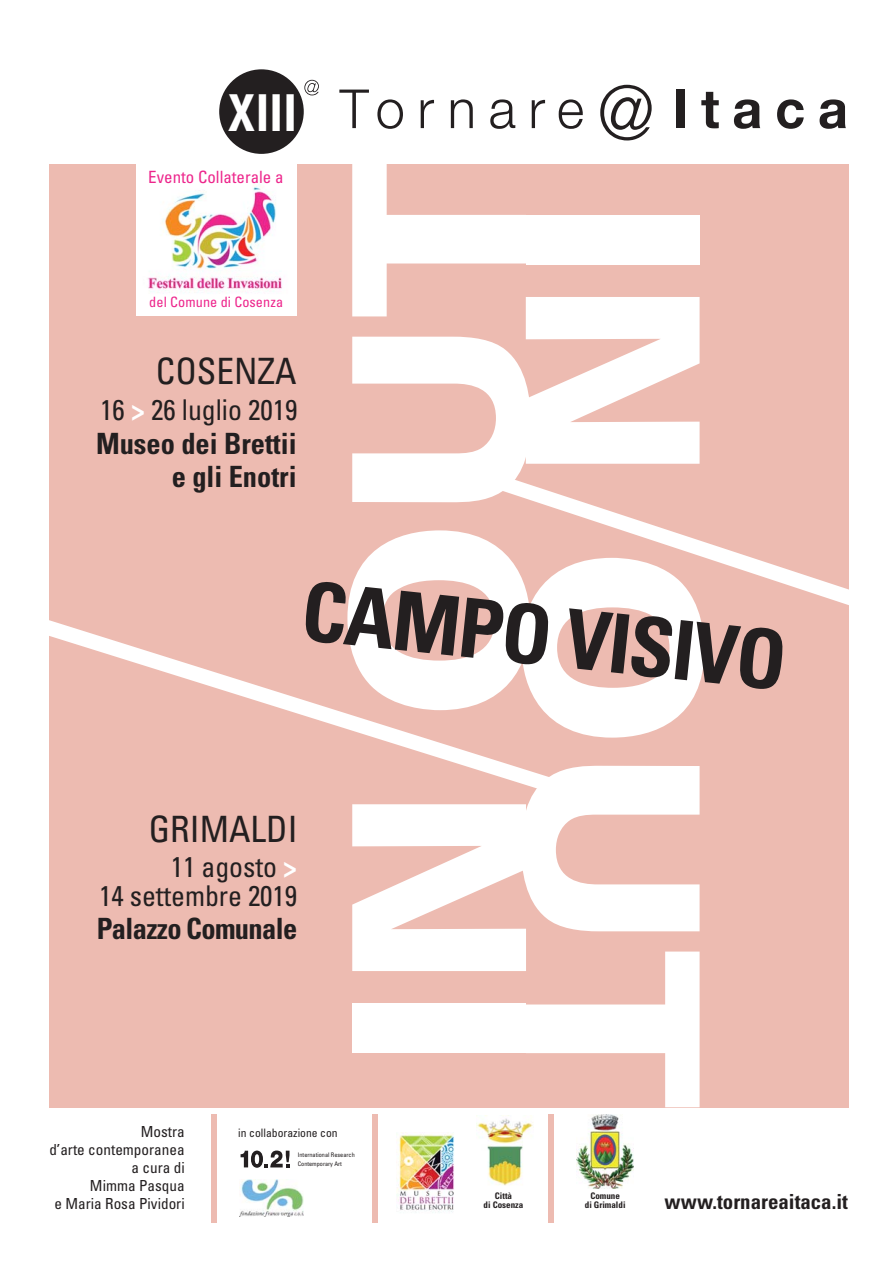
<style>
.page{position:relative;width:893px;height:1263px;background:#fff}
.page>*{position:absolute;margin:0;border:0;box-sizing:border-box;transform-origin:0 0}
.t1{font:300 54px "Helvetica Neue";letter-spacing:.245em;color:#231f20}
.t2{font:condensed 36.3px "Univers";color:#231f20}
.t3{font:700 condensed 29.25px/33.3px "Univers LT Std";color:#231f20;text-align:right}
.t4{font:700 condensed 29.25px "Univers LT Std";letter-spacing:-.02em;color:#231f20}
.t5{font:condensed 28.65px/29.1px "Univers";color:#231f20;text-align:right}
.t6{font:700 condensed 20.85px "Univers";color:#231f20}
.t7{font:condensed 16.95px "Univers LT Std";color:#ed268c}
.t8{font:condensed 15.3px/18px "Univers LT Std";color:#231f20;text-align:right}
.t9{font:condensed 14.25px "Univers LT Std";letter-spacing:.005em;color:#ed268c}
.t10{font:condensed 11.55px "Univers LT Std";color:#231f20}
.t11{font:700 condensed 9px/9px "Univers LT Std";color:#231f20;text-align:center}
.t12{font:condensed 6.15px/9.3px "Univers LT Std";color:#231f20}
.s1{font-weight:700;font-stretch:condensed;font-size:51.45px;color:#fff}
.s2{font-size:75px}
.s3{font-weight:700}
.s4{font-weight:700;color:#fff}
</style>
<div class="page">
<div style="left:49px;top:164px;width:799px;height:943px;background:#edbbb1"></div>
<div style="left:548px;top:1115px;width:6px;height:108px;background:#edbbb1"></div>
<div style="left:372px;top:1115px;width:6px;height:108px;background:#edbbb1"></div>
<div style="left:211px;top:1115px;width:6px;height:108px;background:#edbbb1"></div>
<img style="left:577px;top:1115px;width:57px;height:73px">
<img style="left:476px;top:1118px;width:57px;height:67px">
<div style="left:136px;top:163px;width:161px;height:152px;background:#fff"></div>
<img style="left:148px;top:184px;width:134px;height:110px">
<svg style="left:241px;top:1151px;width:48px;height:17px"></svg>
<svg style="left:352px;top:766px;width:347px;height:341px"></svg>
<svg style="left:49px;top:620px;width:500px;height:172px"></svg>
<svg style="left:303px;top:164px;width:546px;height:574px"></svg>
<div style="left:219px;top:69px;width:85px;height:85px;background:#231f20;border-radius:50%"></div>
<svg style="left:304px;top:80px;width:15px;height:15px"></svg>
<img style="left:239px;top:1180px;width:64px;height:36px">
<img style="left:396px;top:1132px;width:58px;height:81px">
<h1 class="t1" style="left:228px;top:90px;width:621px"><span class="s1">XIII</span> Tornare<span class="s2">@</span><span class="s3">Itaca</span></h1>
<p class="t7" style="left:148px;top:170px;width:137px">Evento Collaterale a</p>
<p class="t9" style="left:149px;top:296px;width:135px">del Comune di Cosenza</p>
<h2 class="t2" style="left:156px;top:358px;width:142px">COSENZA</h2>
<h3 class="t5" style="left:100px;top:398px;width:199px">16 <span class="s4">&gt;</span> 26 luglio 2019</h3>
<h3 class="t3" style="left:96px;top:428px;width:202px">Museo dei Brettii e gli Enotri</h3>
<h2 class="t2" style="left:149px;top:815px;width:150px">GRIMALDI</h2>
<h3 class="t5" style="left:99px;top:855px;width:200px">11 agosto <span class="s4">&gt;<br></span>14 settembre 2019</h3>
<h3 class="t4" style="left:97px;top:917px;width:202px">Palazzo Comunale</h3>
<p class="t8" style="left:49px;top:1124px;width:137px">Mostra<br>d’arte contemporanea a cura di<br>Mimma Pasqua<br>e Maria Rosa Pividori</p>
<p class="t10" style="left:238px;top:1128px;width:101px">in collaborazione con</p>
<p class="t12" style="left:298px;top:1150px;width:59px">International Research<br>Contemporary Art</p>
<p class="t11" style="left:484px;top:1192px;width:41px">Città<br>di Cosenza</p>
<p class="t11" style="left:585px;top:1192px;width:42px">Comune<br>di Grimaldi</p>
<h3 class="t6" style="left:665px;top:1194px;width:185px">www.tornareaitaca.it</h3>
</div>
